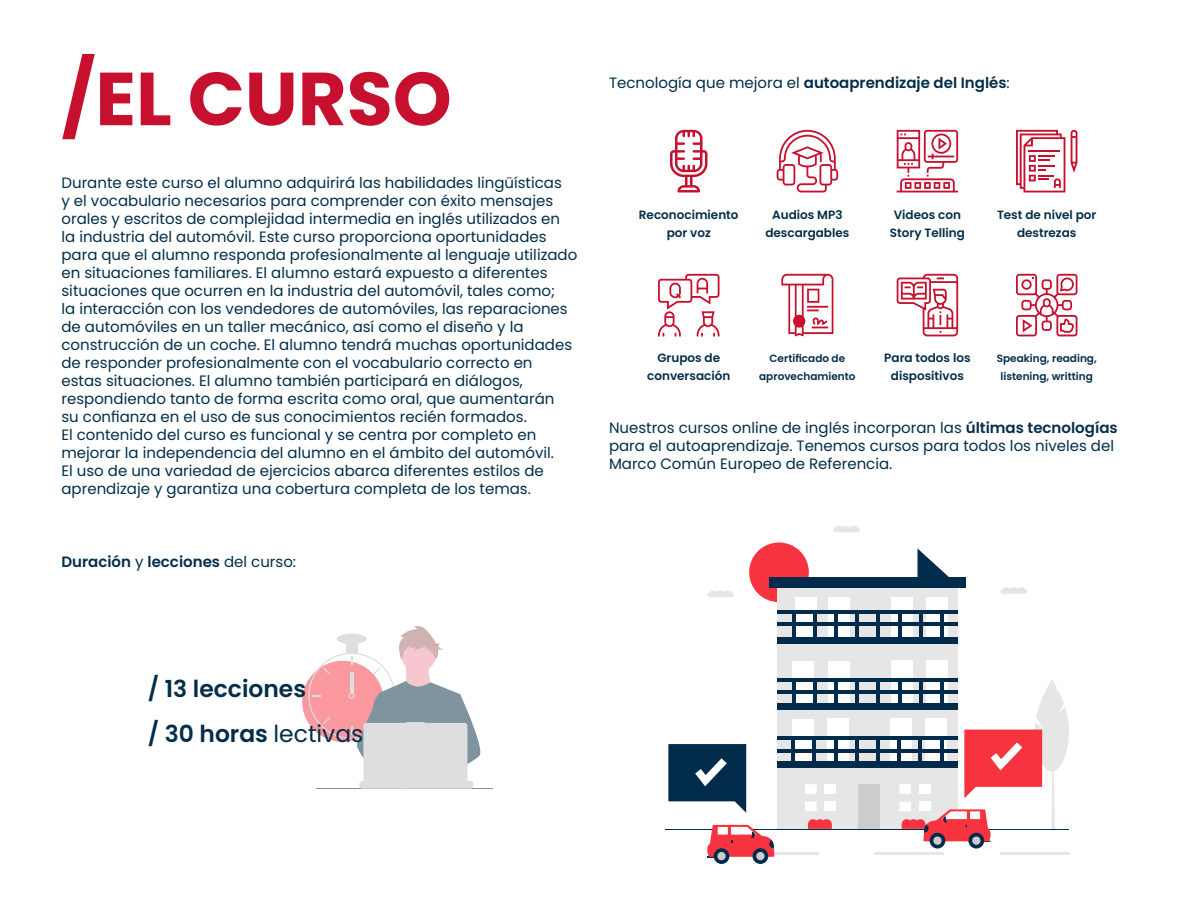
<style>
.page{position:relative;width:1188px;height:918px;background:#fff}
.page>*{position:absolute;margin:0;border:0;box-sizing:border-box;transform-origin:0 0}
.t1{font:700 75px "Poppins";color:#c70f2e}
.t2{font:600 23.4px "Poppins";color:#032e4a}
.t3{font:15px/18px "Poppins";color:#032e4a}
.t4{font:600 15px "Poppins";color:#032e4a}
.t5{font:600 12px/18px "Poppins";color:#032e4a;text-align:center}
.t6{font:600 10.5px/18px "Poppins";color:#032e4a;text-align:center}
.s1{font-weight:400}
.s2{font-weight:600}
</style>
<div class="page">
<hr style="left:316px;top:788px;width:177px;height:1px;background:#002b4a">
<svg style="left:302px;top:661px;width:82px;height:81px"></svg>
<svg style="left:308px;top:626px;width:175px;height:163px"></svg>
<svg style="left:777px;top:130px;width:61px;height:62px"></svg>
<svg style="left:1071px;top:130px;width:6px;height:43px"></svg>
<svg style="left:1016px;top:130px;width:49px;height:62px"></svg>
<svg style="left:658px;top:274px;width:62px;height:62px"></svg>
<svg style="left:781px;top:274px;width:52px;height:62px"></svg>
<svg style="left:897px;top:274px;width:61px;height:62px"></svg>
<svg style="left:897px;top:130px;width:61px;height:62px"></svg>
<svg style="left:670px;top:130px;width:38px;height:62px"></svg>
<svg style="left:1016px;top:274px;width:61px;height:62px"></svg>
<div style="left:749px;top:542px;width:60px;height:60px;background:#f73340;border-radius:50%"></div>
<svg style="left:917px;top:548px;width:32px;height:29px"></svg>
<div style="left:777px;top:580px;width:180px;height:249px;background:#e6e6e6"></div>
<div style="left:795px;top:597px;width:22px;height:45px;background:#fff"></div>
<div style="left:828px;top:597px;width:21px;height:45px;background:#fff"></div>
<div style="left:793px;top:661px;width:21px;height:44px;background:#fff"></div>
<div style="left:828px;top:661px;width:21px;height:44px;background:#fff"></div>
<div style="left:793px;top:719px;width:21px;height:45px;background:#fff"></div>
<div style="left:827px;top:718px;width:21px;height:45px;background:#fff"></div>
<div style="left:858px;top:784px;width:21px;height:45px;background:#ccc"></div>
<div style="left:890px;top:718px;width:21px;height:45px;background:#fff"></div>
<div style="left:891px;top:660px;width:21px;height:45px;background:#fff"></div>
<div style="left:926px;top:660px;width:22px;height:45px;background:#fff"></div>
<div style="left:891px;top:597px;width:21px;height:45px;background:#fff"></div>
<div style="left:926px;top:597px;width:22px;height:45px;background:#fff"></div>
<div style="left:777px;top:637px;width:180px;height:7px;background:#002b4a"></div>
<hr style="left:777px;top:690px;width:180px;height:4px;background:#002b4a">
<hr style="left:777px;top:678px;width:180px;height:4px;background:#002b4a">
<hr style="left:791px;top:737px;width:4px;height:30px;background:#002b4a">
<hr style="left:813px;top:737px;width:3px;height:30px;background:#002b4a">
<hr style="left:834px;top:737px;width:4px;height:30px;background:#002b4a">
<hr style="left:855px;top:737px;width:4px;height:30px;background:#002b4a">
<hr style="left:876px;top:737px;width:4px;height:30px;background:#002b4a">
<hr style="left:897px;top:737px;width:4px;height:30px;background:#002b4a">
<hr style="left:792px;top:679px;width:4px;height:30px;background:#002b4a">
<hr style="left:813px;top:679px;width:4px;height:30px;background:#002b4a">
<hr style="left:834px;top:679px;width:4px;height:30px;background:#002b4a">
<hr style="left:855px;top:679px;width:4px;height:30px;background:#002b4a">
<hr style="left:876px;top:679px;width:4px;height:30px;background:#002b4a">
<hr style="left:898px;top:679px;width:3px;height:30px;background:#002b4a">
<hr style="left:792px;top:612px;width:4px;height:30px;background:#002b4a">
<hr style="left:813px;top:612px;width:4px;height:30px;background:#002b4a">
<hr style="left:834px;top:612px;width:4px;height:30px;background:#002b4a">
<hr style="left:855px;top:612px;width:4px;height:30px;background:#002b4a">
<hr style="left:876px;top:612px;width:4px;height:30px;background:#002b4a">
<hr style="left:898px;top:612px;width:3px;height:30px;background:#002b4a">
<hr style="left:919px;top:612px;width:4px;height:30px;background:#002b4a">
<hr style="left:940px;top:612px;width:4px;height:30px;background:#002b4a">
<hr style="left:777px;top:622px;width:180px;height:4px;background:#002b4a">
<hr style="left:777px;top:610px;width:180px;height:4px;background:#002b4a">
<div style="left:777px;top:703px;width:180px;height:7px;background:#002b4a"></div>
<div style="left:769px;top:577px;width:197px;height:10px;background:#002b4a"></div>
<svg style="left:805px;top:784px;width:12px;height:10px"></svg>
<svg style="left:805px;top:802px;width:12px;height:9px"></svg>
<div style="left:824px;top:784px;width:12px;height:10px;background:#fff"></div>
<div style="left:824px;top:802px;width:12px;height:9px;background:#fff"></div>
<div style="left:777px;top:761px;width:180px;height:7px;background:#002b4a"></div>
<hr style="left:777px;top:749px;width:180px;height:3px;background:#002b4a">
<hr style="left:777px;top:737px;width:180px;height:3px;background:#002b4a">
<svg style="left:808px;top:819px;width:24px;height:10px"></svg>
<hr style="left:875px;top:852px;width:69px;height:3px;background:#e6e6e6">
<hr style="left:1000px;top:852px;width:70px;height:3px;background:#e6e6e6">
<hr style="left:749px;top:852px;width:69px;height:3px;background:#e6e6e6">
<hr style="left:666px;top:829px;width:403px;height:1px;background:#002b4a">
<svg style="left:930px;top:833px;width:15px;height:16px"></svg>
<div style="left:933px;top:836px;width:9px;height:9px;background:#ccc;border-radius:50%"></div>
<svg style="left:968px;top:833px;width:16px;height:16px"></svg>
<div style="left:972px;top:837px;width:8px;height:8px;background:#ccc;border-radius:50%"></div>
<svg style="left:833px;top:526px;width:27px;height:7px"></svg>
<svg style="left:1000px;top:587px;width:27px;height:7px"></svg>
<svg style="left:707px;top:591px;width:27px;height:6px"></svg>
<svg style="left:753px;top:848px;width:15px;height:16px"></svg>
<div style="left:756px;top:852px;width:9px;height:8px;background:#ccc;border-radius:50%"></div>
<svg style="left:714px;top:848px;width:15px;height:16px"></svg>
<div style="left:717px;top:852px;width:9px;height:8px;background:#ccc;border-radius:50%"></div>
<svg style="left:707px;top:825px;width:67px;height:32px"></svg>
<svg style="left:899px;top:679px;width:170px;height:163px"></svg>
<svg style="left:668px;top:744px;width:78px;height:69px"></svg>
<p class="t1" style="left:62px;top:55px;width:392px">/EL CURSO</p>
<p class="t3" style="left:62px;top:174px;width:517px">Durante este curso el alumno adquirirá las habilidades lingüísticas<br>y el vocabulario necesarios para comprender con éxito mensajes orales y escritos de complejidad intermedia en inglés utilizados en la industria del automóvil. Este curso proporciona oportunidades para que el alumno responda profesionalmente al lenguaje utilizado en situaciones familiares. El alumno estará expuesto a diferentes situaciones que ocurren en la industria del automóvil, tales como;<br>la interacción con los vendedores de automóviles, las reparaciones de automóviles en un taller mecánico, así como el diseño y la construcción de un coche. El alumno tendrá muchas oportunidades de responder profesionalmente con el vocabulario correcto en<br>estas situaciones. El alumno también participará en diálogos, respondiendo tanto de forma escrita como oral, que aumentarán<br>su confianza en el uso de sus conocimientos recién formados.<br>El contenido del curso es funcional y se centra por completo en mejorar la independencia del alumno en el ámbito del automóvil.<br>El uso de una variedad de ejercicios abarca diferentes estilos de aprendizaje y garantiza una cobertura completa de los temas.</p>
<p class="t4" style="left:62px;top:553px;width:236px">Duración <span class="s1">y</span> lecciones <span class="s1">del curso:</span></p>
<p class="t4" style="left:609px;top:74px;width:402px"><span class="s1">Tecnología que mejora el</span> autoaprendizaje del Inglés<span class="s1">:</span></p>
<p class="t5" style="left:639px;top:205px;width:101px">Reconocimiento por voz</p>
<p class="t5" style="left:772px;top:205px;width:72px">Audios MP3</p>
<p class="t5" style="left:765px;top:223px;width:85px">descargables</p>
<p class="t5" style="left:890px;top:205px;width:76px">Videos con<br>Story Telling</p>
<p class="t5" style="left:997px;top:205px;width:101px">Test de nivel por destrezas</p>
<p class="t5" style="left:647px;top:349px;width:85px">Grupos de conversación</p>
<p class="t6" style="left:759px;top:349px;width:98px">Certificado de aprovechamiento</p>
<p class="t5" style="left:884px;top:349px;width:88px">Para todos los dispositivos</p>
<p class="t6" style="left:997px;top:349px;width:101px">Speaking, reading, listening, writting</p>
<p class="t3" style="left:609px;top:418px;width:510px">Nuestros cursos online de inglés incorporan las <span class="s2">últimas tecnologías </span>para el autoaprendizaje. Tenemos cursos para todos los niveles del<br>Marco Común Europeo de Referencia.</p>
<p class="t2" style="left:148px;top:675px;width:160px">/ 13 lecciones</p>
<p class="t2" style="left:148px;top:720px;width:217px">/ 30 horas <span class="s1">lectivas</span></p>
</div>
